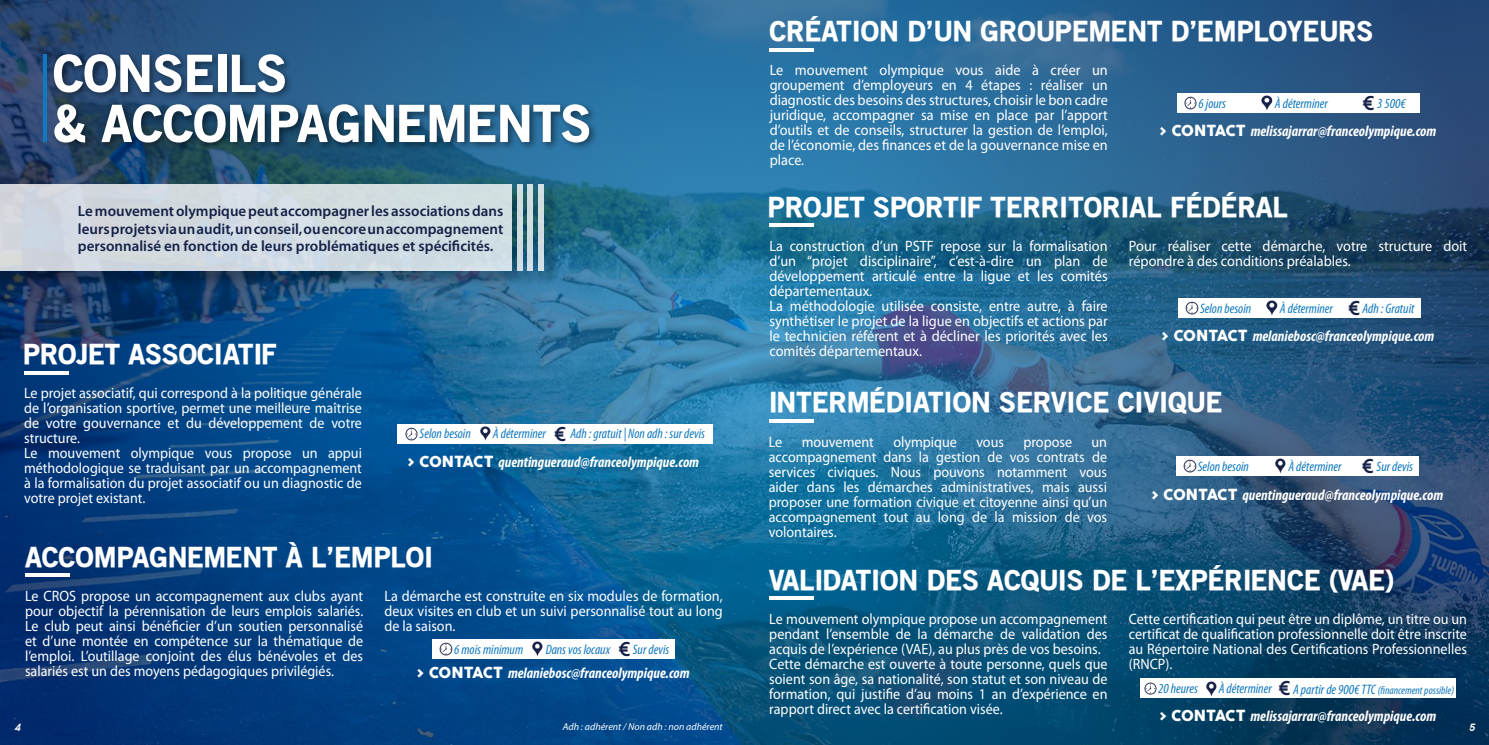
<style>
.page{position:relative;width:1489px;height:745px;background:#fff}
.page>*{position:absolute;margin:0;border:0;box-sizing:border-box;transform-origin:0 0}
.t1{font:900 50px/50px "Old Sans";color:#fff}
.t2{font:900 27.5px "Old Sans";color:#fff}
.t3{font:700 18.75px "Ancillary";color:#162148}
.t4{font:15px/15px "Myriad Pro";color:#fff;text-align:justify;scale:.94 1}
.t5{font:15px/15px "Myriad Pro";color:#fff;scale:.95 1}
.t6{font:italic 700 condensed 15px "Myriad Pro";color:#fff}
.t7{font:600 15px/17.5px "Myriad Pro";color:#162148;text-align:justify}
.t8{font:italic condensed 13.75px "Myriad Pro";color:#1079bf}
.t9{font:italic condensed 11.25px "Myriad Pro";color:#1079bf}
.t10{font:italic 10px "Myriad Pro";color:#fff}
.t11{font:italic 300 10px "Cocogoose Pro";color:#fff}
.s1{font-family:"Cocogoose";font-weight:400;font-style:normal;font-stretch:normal}
.s2{font-size:13.75px}
</style>
<div class="page">
<img style="left:0;top:0;width:1488px;height:744px">
<div style="left:50px;top:50px;width:548px;height:101px;background:#000;opacity:.5"></div>
<hr style="left:44px;top:55px;width:3px;height:87px;background:#1079bf">
<div style="left:0;top:186px;width:527px;height:100px;background:#000;opacity:.3"></div>
<div style="left:0;top:184px;width:512px;height:87px;background:#d1dae0"></div>
<div style="left:518px;top:186px;width:20px;height:100px;background:#000;opacity:.3"></div>
<div style="left:517px;top:184px;width:5px;height:87px;background:#d0dce0"></div>
<div style="left:529px;top:186px;width:19px;height:100px;background:#000;opacity:.3"></div>
<div style="left:527px;top:184px;width:6px;height:87px;background:#d0dde0"></div>
<div style="left:540px;top:186px;width:19px;height:100px;background:#000;opacity:.3"></div>
<div style="left:538px;top:184px;width:6px;height:87px;background:#d1dee1"></div>
<div style="left:397px;top:424px;width:315px;height:19px;background:#fff"></div>
<div style="left:1140px;top:678px;width:315px;height:19px;background:#fff"></div>
<div style="left:1178px;top:298px;width:242px;height:19px;background:#fff"></div>
<div style="left:432px;top:638px;width:243px;height:20px;background:#fff"></div>
<div style="left:1176px;top:455px;width:242px;height:20px;background:#fff"></div>
<div style="left:1176px;top:93px;width:243px;height:20px;background:#fff"></div>
<hr style="left:769px;top:223px;width:44px;height:4px;background:#fff">
<svg style="left:25px;top:370px;width:44px;height:4px"></svg>
<hr style="left:769px;top:596px;width:44px;height:4px;background:#fff">
<hr style="left:769px;top:48px;width:44px;height:3px;background:#fff">
<hr style="left:769px;top:419px;width:44px;height:3px;background:#fff">
<hr style="left:25px;top:573px;width:44px;height:3px;background:#fff">
<img style="left:1206px;top:681px;width:11px;height:15px">
<img style="left:1144px;top:682px;width:13px;height:13px">
<img style="left:1275px;top:458px;width:11px;height:16px">
<img style="left:1183px;top:459px;width:13px;height:13px">
<img style="left:1266px;top:300px;width:12px;height:16px">
<img style="left:1185px;top:301px;width:14px;height:14px">
<img style="left:1261px;top:95px;width:12px;height:16px">
<img style="left:1184px;top:96px;width:13px;height:14px">
<img style="left:480px;top:426px;width:11px;height:15px">
<img style="left:405px;top:427px;width:13px;height:13px">
<img style="left:532px;top:641px;width:11px;height:15px">
<img style="left:439px;top:642px;width:14px;height:13px">
<h1 class="t1" style="left:53px;top:48px;width:540px">CONSEILS<br>&amp; ACCOMPAGNEMENTS</h1>
<p class="t7" style="left:78px;top:202px;width:427px">Le mouvement olympique peut accompagner les associations dans leurs projets via un audit, un conseil, ou encore un accompagnement personnalisé en fonction de leurs problématiques et spécificités.</p>
<h2 class="t2" style="left:23px;top:336px;width:255px">PROJET ASSOCIATIF</h2>
<p class="t4" style="left:24px;top:385px;width:361px;text-align:left">Le projet associatif, qui correspond à la politique générale de l’organisation sportive, permet une meilleure maîtrise de votre gouvernance et du développement de votre structure.<br>Le mouvement olympique vous propose un appui méthodologique se traduisant par un accompagnement à la formalisation du projet associatif ou un diagnostic de votre projet existant.</p>
<p class="t3" style="left:554px;top:421px;width:14px">€</p>
<p class="t8" style="left:493px;top:424px;width:55px">À déterminer</p>
<p class="t8" style="left:570px;top:424px;width:136px">Adh : gratuit | Non adh : sur devis</p>
<p class="t8" style="left:419px;top:424px;width:53px">Selon besoin</p>
<p class="t6" style="left:407px;top:452px;width:293px"><span class="s1">&gt; CONTACT</span> quentingueraud@franceolympique.com</p>
<h2 class="t2" style="left:769px;top:14px;width:605px">CRÉATION D’UN GROUPEMENT D’EMPLOYEURS</h2>
<p class="t5" style="left:769px;top:62px;width:357px;text-align:justify">Le mouvement olympique vous aide à créer un groupement d’employeurs en 4 étapes : réaliser un diagnostic des besoins des structures, choisir le bon cadre juridique, accompagner sa mise en place par l’apport d’outils et de conseils, structurer la gestion de l’emploi, de l’économie, des finances et de la gouvernance mise en place.</p>
<p class="t3" style="left:1362px;top:90px;width:14px">€</p>
<p class="t8" style="left:1198px;top:95px;width:29px">6 jours</p>
<p class="t8" style="left:1274px;top:95px;width:55px">À déterminer</p>
<p class="t8" style="left:1377px;top:95px;width:30px">3 500€</p>
<p class="t6" style="left:1159px;top:122px;width:278px"><span class="s1">&gt; CONTACT</span> melissajarrar@franceolympique.com</p>
<h2 class="t2" style="left:768px;top:189px;width:521px">PROJET SPORTIF TERRITORIAL FÉDÉRAL</h2>
<p class="t5" style="left:769px;top:238px;width:357px">La construction d’un PSTF repose sur la formalisation d’un “projet disciplinaire”, c’est-à-dire un plan de développement articulé entre la ligue et les comités départementaux.<br>La méthodologie utilisée consiste, entre autre, à faire synthétiser le projet de la ligue en objectifs et actions par le technicien référent et à décliner les priorités avec les comités départementaux.</p>
<p class="t5" style="left:1128px;top:238px;width:357px">Pour réaliser cette démarche, votre structure doit répondre à des conditions préalables.</p>
<p class="t3" style="left:1347px;top:295px;width:14px">€</p>
<p class="t8" style="left:1199px;top:300px;width:53px">Selon besoin</p>
<p class="t8" style="left:1279px;top:300px;width:55px">À déterminer</p>
<p class="t8" style="left:1362px;top:300px;width:53px">Adh : Gratuit</p>
<p class="t6" style="left:1161px;top:326px;width:274px"><span class="s1">&gt; CONTACT</span> melaniebosc@franceolympique.com</p>
<h2 class="t2" style="left:768px;top:385px;width:455px">INTERMÉDIATION SERVICE CIVIQUE</h2>
<p class="t4" style="left:768px;top:433px;width:16px">Le</p>
<p class="t4" style="left:801px;top:433px;width:78px">mouvement</p>
<p class="t4" style="left:893px;top:433px;width:69px">olympique</p>
<p class="t4" style="left:976px;top:433px;width:31px">vous</p>
<p class="t4" style="left:1023px;top:433px;width:53px">propose</p>
<p class="t4" style="left:768px;top:433px;width:361px;text-indent:323px">un accompagnement dans la gestion de vos contrats de services civiques. Nous pouvons notamment vous aider dans les démarches administratives, mais aussi proposer une formation civique et citoyenne ainsi qu’un accompagnement tout au long de la mission de vos volontaires.</p>
<p class="t3" style="left:1361px;top:453px;width:14px">€</p>
<p class="t8" style="left:1197px;top:457px;width:53px">Selon besoin</p>
<p class="t8" style="left:1288px;top:457px;width:55px">À déterminer</p>
<p class="t8" style="left:1376px;top:457px;width:38px">Sur devis</p>
<p class="t6" style="left:1151px;top:485px;width:293px"><span class="s1">&gt; CONTACT</span> quentingueraud@franceolympique.com</p>
<h2 class="t2" style="left:25px;top:539px;width:410px">ACCOMPAGNEMENT À L’EMPLOI</h2>
<p class="t4" style="left:25px;top:587px;width:361px">Le CROS propose un accompagnement aux clubs ayant pour objectif la pérennisation de leurs emplois salariés.<br>Le club peut ainsi bénéficier d’un soutien personnalisé et d’une montée en compétence sur la thématique de l’emploi. L’outillage conjoint des élus bénévoles et des salariés est un des moyens pédagogiques privilégiés.</p>
<p class="t4" style="left:384px;top:587px;width:361px">La démarche est construite en six modules de formation, deux visites en club et un suivi personnalisé tout au long de la saison.</p>
<h2 class="t2" style="left:769px;top:562px;width:626px">VALIDATION DES ACQUIS DE L’EXPÉRIENCE (VAE)</h2>
<p class="t4" style="left:769px;top:610px;width:361px;text-align:left">Le mouvement olympique propose un accompagnement pendant l’ensemble de la démarche de validation des acquis de l’expérience (VAE), au plus près de vos besoins.<br>Cette démarche est ouverte à toute personne, quels que soient son âge, sa nationalité, son statut et son niveau de formation, qui justifie d’au moins 1 an d’expérience en rapport direct avec la certification visée.</p>
<p class="t4" style="left:1128px;top:610px;width:361px">Cette certification qui peut être un diplôme, un titre ou un certificat de qualification professionnelle doit être inscrite au Répertoire National des Certifications Professionnelles (RNCP).</p>
<p class="t3" style="left:618px;top:636px;width:14px">€</p>
<p class="t8" style="left:454px;top:640px;width:70px">6 mois minimum</p>
<p class="t8" style="left:545px;top:640px;width:66px">Dans vos locaux</p>
<p class="t8" style="left:632px;top:640px;width:38px">Sur devis</p>
<p class="t6" style="left:417px;top:663px;width:274px"><span class="s1">&gt; CONTACT</span> melaniebosc@franceolympique.com</p>
<p class="t3" style="left:1278px;top:675px;width:14px">€</p>
<p class="t8" style="left:1158px;top:680px;width:41px">20 heures</p>
<p class="t8" style="left:1218px;top:680px;width:55px">À déterminer</p>
<p class="t9" style="left:1292px;top:682px;width:163px"><span class="s2">A partir de 900€ TTC</span> (financement possible)</p>
<p class="t6" style="left:1159px;top:706px;width:278px"><span class="s1">&gt; CONTACT</span> melissajarrar@franceolympique.com</p>
<p class="t10" style="left:563px;top:719px;width:161px">Adh : adhérent / Non adh : non adhérent</p>
<p class="t11" style="left:14px;top:719px;width:8px">4</p>
<p class="t11" style="left:1468px;top:719px;width:8px">5</p>
</div>
